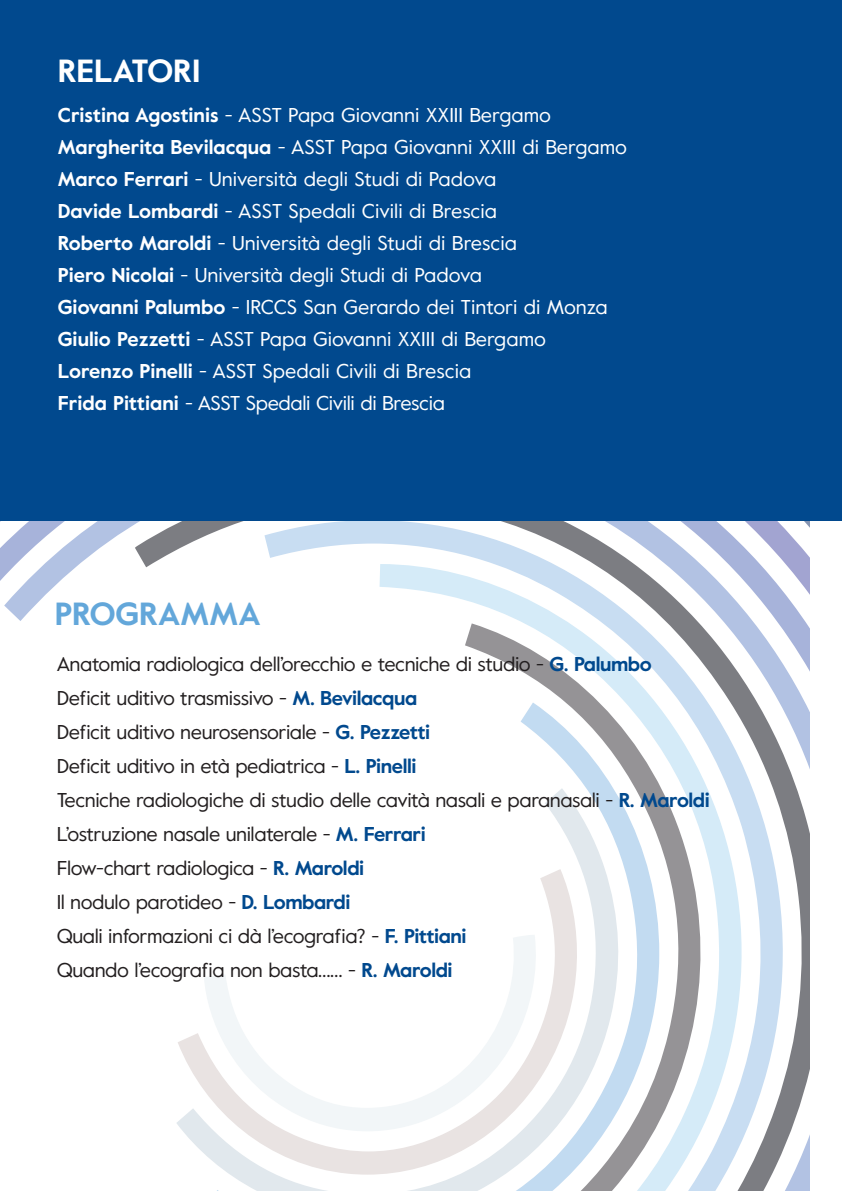
<style>
.page{position:relative;width:842px;height:1191px;background:#fff}
.page>*{position:absolute;margin:0;border:0;box-sizing:border-box;transform-origin:0 0}
.t1{font:700 32px "Value";color:#63a7da}
.t2{font:700 32px "Value";color:#fff}
.t3{font:20px/32px "Value";color:#fff}
.t4{font:20px/34px "Value";letter-spacing:-.02em;color:#231f20}
.s1{font-weight:700}
.s2{font-weight:700;color:#01498e}
</style>
<div class="page">
<svg style="left:4px;top:520px;width:260px;height:101px"></svg>
<svg style="left:264px;top:520px;width:546px;height:671px"></svg>
<svg style="left:380px;top:564px;width:382px;height:627px"></svg>
<svg style="left:465px;top:623px;width:255px;height:568px"></svg>
<svg style="left:264px;top:702px;width:396px;height:489px"></svg>
<svg style="left:177px;top:788px;width:446px;height:403px"></svg>
<svg style="left:178px;top:869px;width:409px;height:305px"></svg>
<svg style="left:204px;top:934px;width:333px;height:197px"></svg>
<div style="left:0;top:0;width:842px;height:520px;background:#01498e"></div>
<h1 class="t2" style="left:58px;top:49px;width:144px">RELATORI</h1>
<p class="t3" style="left:58px;top:98px;width:571px"><span class="s1">Cristina Agostinis</span> - ASST Papa Giovanni XXIII Bergamo <span class="s1">Margherita Bevilacqua</span> - ASST Papa Giovanni XXIII di Bergamo <span class="s1">Marco Ferrari</span> - Università degli Studi di Padova<br><span class="s1">Davide Lombardi</span> - ASST Spedali Civili di Brescia<br><span class="s1">Roberto Maroldi</span> - Università degli Studi di Brescia<br><span class="s1">Piero Nicolai</span> - Università degli Studi di Padova<br><span class="s1">Giovanni Palumbo</span> - IRCCS San Gerardo dei Tintori di Monza <span class="s1">Giulio Pezzetti</span> - ASST Papa Giovanni XXIII di Bergamo<br><span class="s1">Lorenzo Pinelli</span> - ASST Spedali Civili di Brescia<br><span class="s1">Frida Pittiani</span> - ASST Spedali Civili di Brescia</p>
<h1 class="t1" style="left:55px;top:591px;width:208px">PROGRAMMA</h1>
<p class="t4" style="left:57px;top:646px;width:655px">Anatomia radiologica dell’orecchio e tecniche di studio - <span class="s2">G. Palumbo </span>Deficit uditivo trasmissivo - <span class="s2">M. Bevilacqua<br></span>Deficit uditivo neurosensoriale - <span class="s2">G. Pezzetti<br></span>Deficit uditivo in età pediatrica - <span class="s2">L. Pinelli<br></span>Tecniche radiologiche di studio delle cavità nasali e paranasali - <span class="s2">R. Maroldi </span>L’ostruzione nasale unilaterale - <span class="s2">M. Ferrari<br></span>Flow-chart radiologica - <span class="s2">R. Maroldi<br></span>Il nodulo parotideo - <span class="s2">D. Lombardi<br></span>Quali informazioni ci dà l’ecografia? - <span class="s2">F. Pittiani<br></span>Quando l’ecografia non basta…… - <span class="s2">R. Maroldi</span></p>
</div>
